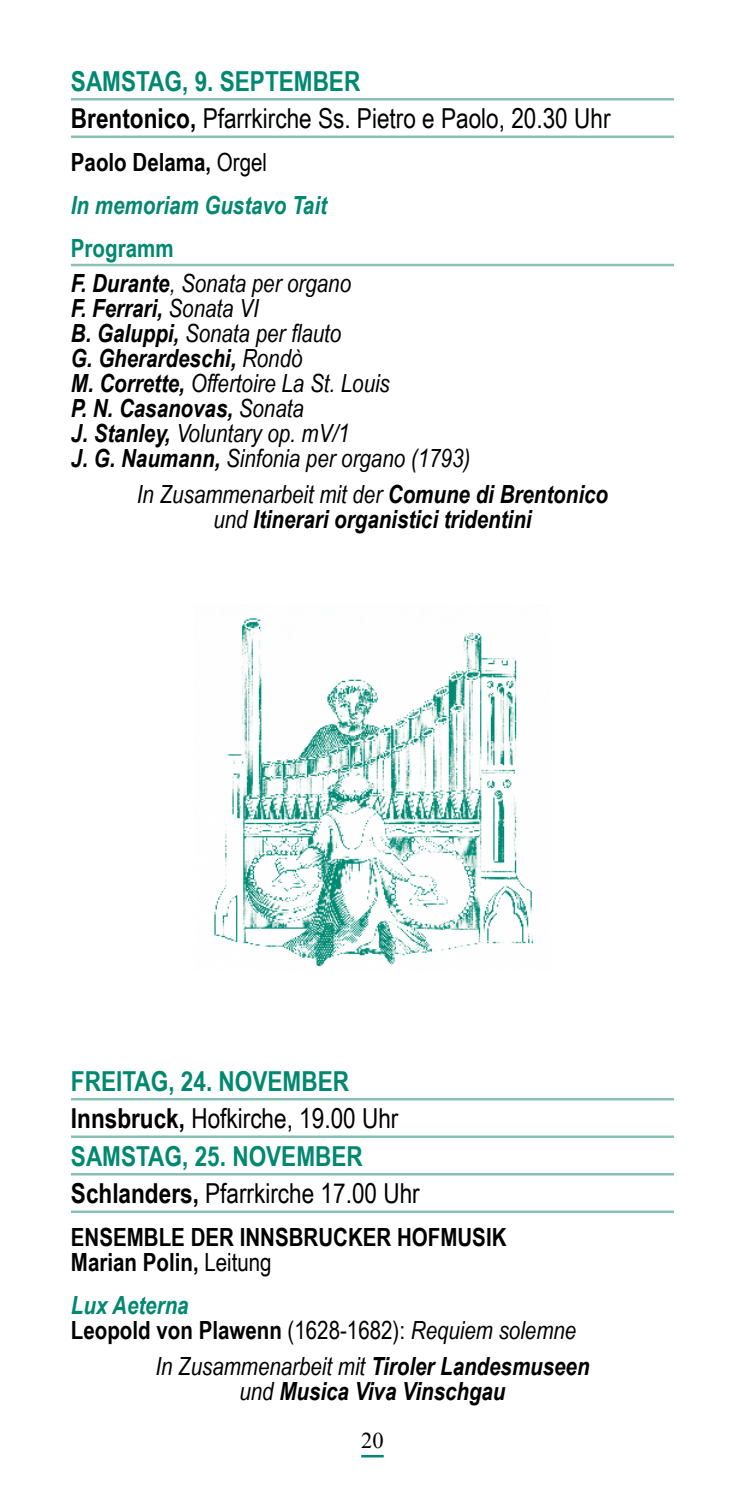
<style>
.page{position:relative;width:745px;height:1489px;background:#fff}
.page>*{position:absolute;margin:0;border:0;box-sizing:border-box;transform-origin:0 0}
.t1{font:700 27.5px/37.5px "Arial Narrow";color:#008870}
.t2{font:27.5px/37.5px "Arial Narrow";color:#000}
.t3{font:italic 25px/25px "Arial Narrow";color:#000}
.t4{font:italic 700 25px/25px "Arial Narrow";color:#000;text-align:center}
.t5{font:700 25px/25px "Arial Narrow";color:#000}
.t6{font:italic 700 25px/42.8px "Arial Narrow";color:#008870}
.t7{font:22.5px "Times New Roman";color:#000}
.s1{font-weight:700;color:#008870}
.s2{font-weight:700}
.s3{font-style:normal;color:#000}
.s4{font-weight:400;font-style:normal;color:#000}
.s5{font-weight:700;font-style:normal;color:#008870}
.s6{font-weight:400}
.s7{color:#000}
.s8{font-weight:400;color:#000}
.s9{font-style:italic;color:#008870}
.s10{font-weight:400;font-style:italic}
</style>
<div class="page">
<hr style="left:361px;top:1454px;width:22px;height:3px;background:#008870">
<hr style="left:71px;top:98px;width:602px;height:2px;background:#89c0b4">
<hr style="left:71px;top:135px;width:602px;height:3px;background:#89c0b4">
<hr style="left:71px;top:264px;width:602px;height:2px;background:#89c0b4">
<hr style="left:71px;top:1097px;width:602px;height:3px;background:#89c0b4">
<hr style="left:71px;top:1135px;width:602px;height:2px;background:#89c0b4">
<hr style="left:71px;top:1172px;width:602px;height:3px;background:#89c0b4">
<hr style="left:71px;top:1210px;width:602px;height:2px;background:#89c0b4">
<img style="left:214px;top:618px;width:320px;height:349px">
<p class="t2" style="left:71px;top:61px;width:540px"><span class="s1">SAMSTAG, 9. SEPTEMBER<br></span><span class="s2">Brentonico,</span> Pfarrkirche Ss. Pietro e Paolo, 20.30 Uhr</p>
<p class="t6" style="left:71px;top:140px;width:257px"><span class="s3">Paolo Delama,</span> <span class="s4">Orgel<br></span>In memoriam Gustavo Tait</p>
<p class="t3" style="left:71px;top:230px;width:281px;line-height:35.5px"><span class="s5">Programm<br></span><span class="s2">F. Durante</span>, Sonata per organo</p>
<p class="t3" style="left:71px;top:295px;width:400px"><span class="s2">F. Ferrari,</span> Sonata VI<br><span class="s2">B. Galuppi,</span> Sonata per flauto<br><span class="s2">G. Gherardeschi,</span> Rondò<br><span class="s2">M. Corrette,</span> Offertoire La St. Louis<br><span class="s2">P. N. Casanovas,</span> Sonata<br><span class="s2">J. Stanley,</span> Voluntary op. mV/1<br><span class="s2">J. G. Naumann,</span> Sinfonia per organo (1793)</p>
<p class="t4" style="left:137px;top:480px;width:472px"><span class="s6">In Zusammenarbeit mit der</span> Comune di Brentonico <span class="s6">und</span> Itinerari organistici tridentini</p>
<p class="t1" style="left:71px;top:1061px;width:350px">FREITAG, 24. NOVEMBER<br><span class="s7">Innsbruck,</span> <span class="s8">Hofkirche, 19.00 Uhr<br></span>SAMSTAG, 25. NOVEMBER<br><span class="s7">Schlanders,</span> <span class="s8">Pfarrkirche 17.00 Uhr</span></p>
<p class="t5" style="left:71px;top:1223px;width:437px">ENSEMBLE DER INNSBRUCKER HOFMUSIK<br>Marian Polin, <span class="s6">Leitung</span></p>
<p class="t5" style="left:71px;top:1291px;width:506px"><span class="s9">Lux Aeterna<br></span>Leopold von Plawenn <span class="s6">(1628-1682):</span> <span class="s10">Requiem solemne</span></p>
<p class="t4" style="left:155px;top:1351px;width:435px"><span class="s6">In Zusammenarbeit mit</span> Tiroler Landesmuseen <span class="s6">und</span> Musica Viva Vinschgau</p>
<p class="t7" style="left:361px;top:1424px;width:24px">20</p>
</div>
